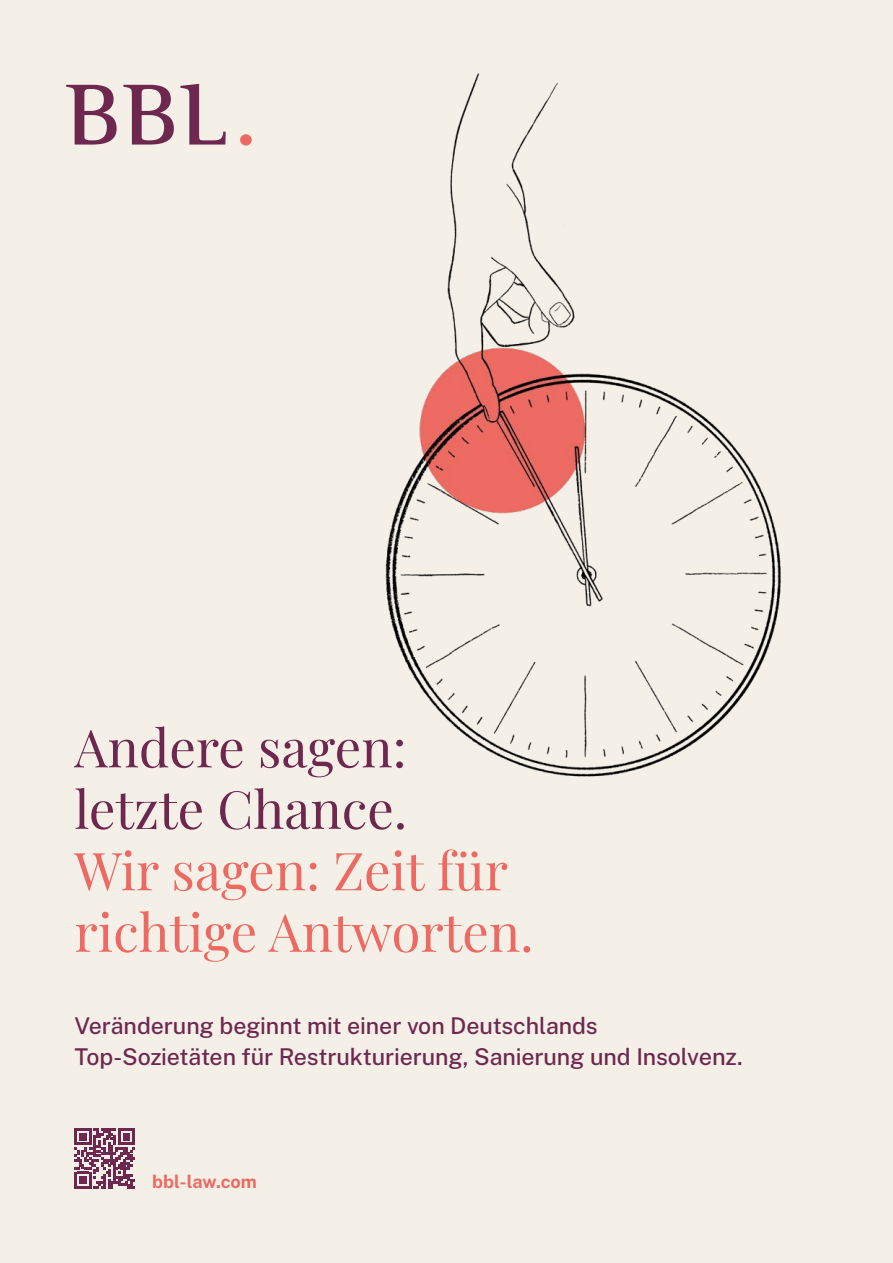
<style>
.page{position:relative;width:893px;height:1263px;background:#f4f0e8}
.page>*{position:absolute;margin:0;border:0;box-sizing:border-box;transform-origin:0 0}
.t1{font:52.5px/61.5px "Playfair Display";color:#ed6a62}
.t2{font:52.5px/61.5px "Playfair Display";color:#6e284f}
.t3{font:500 23.1px/30.9px "Public Sans";letter-spacing:-.005em;color:#6e284f}
.t4{font:700 18px "Public Sans";color:#ed6a62}
.s1{font-size:23.55px}
</style>
<div class="page">
<img style="left:385px;top:73px;width:396px;height:704px">
<svg style="left:74px;top:1128px;width:61px;height:60px"></svg>
<div style="left:240px;top:134px;width:12px;height:12px;background:#ed6a62;border-radius:50%"></div>
<svg style="left:66px;top:84px;width:160px;height:61px"></svg>
<h1 class="t2" style="left:74px;top:713px;width:334px">Andere sagen: letzte Chance.</h1>
<h1 class="t1" style="left:74px;top:835px;width:460px">Wir sagen: Zeit für richtige Antworten.</h1>
<p class="t3" style="left:74px;top:1009px;width:670px">Veränderung beginnt mit einer von Deutschlands<br>Top-Sozietäten für Restrukturierung, Sanierung und Insol<span class="s1">venz.</span></p>
<p class="t4" style="left:152px;top:1168px;width:106px">bbl-law.com</p>
</div>
